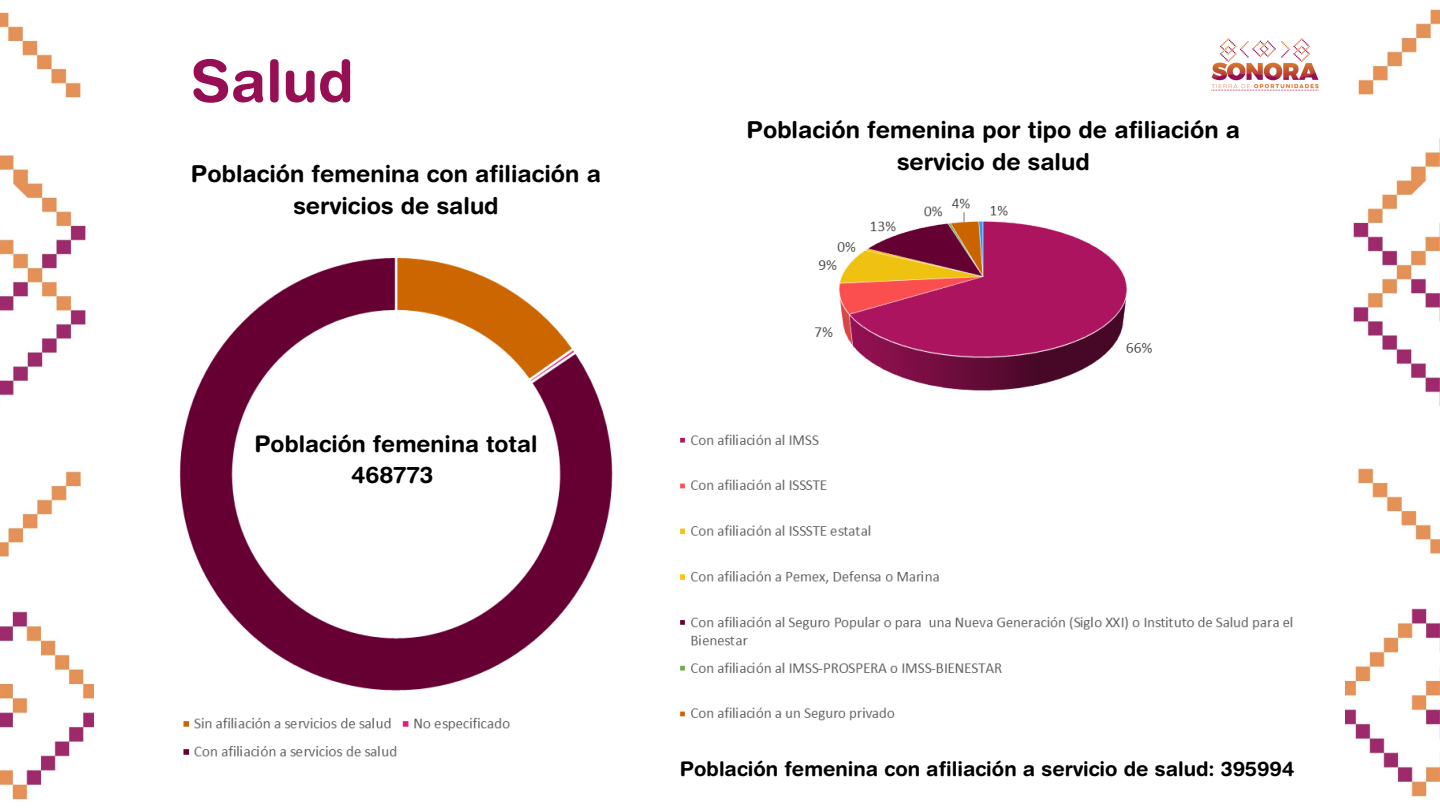
<style>
.page{position:relative;width:1440px;height:810px;background:#fff}
.page>*{position:absolute;margin:0;border:0;box-sizing:border-box;transform-origin:0 0}
.t1{font:700 58.2px "Helvetica Rounded";color:#960e53}
.t2{font:700 23.4px/32.2px "Helvetica Rounded";color:#000;text-align:center}
.t3{font:700 22.9px/31.6px "Helvetica Rounded";color:#000;text-align:center}
.t4{font:700 20.3px "Helvetica Rounded";color:#000}
</style>
<div class="page">
<img style="left:0;top:12px;width:93px;height:788px">
<img style="left:1345px;top:9px;width:95px;height:788px">
<img style="left:179px;top:258px;width:428px;height:499px">
<img style="left:607px;top:198px;width:686px;height:523px">
<img style="left:1211px;top:38px;width:108px;height:53px">
<h1 class="t1" style="left:191px;top:46px;width:164px">Salud</h1>
<p class="t2" style="left:191px;top:157px;width:411px">Población femenina con afiliación a servicios de salud</p>
<p class="t3" style="left:255px;top:427px;width:284px">Población femenina total<br>468773</p>
<p class="t2" style="left:747px;top:113px;width:495px">Población femenina por tipo de afiliación a servicio de salud</p>
<p class="t4" style="left:680px;top:756px;width:616px">Población femenina con afiliación a servicio de salud: 395994</p>
</div>
